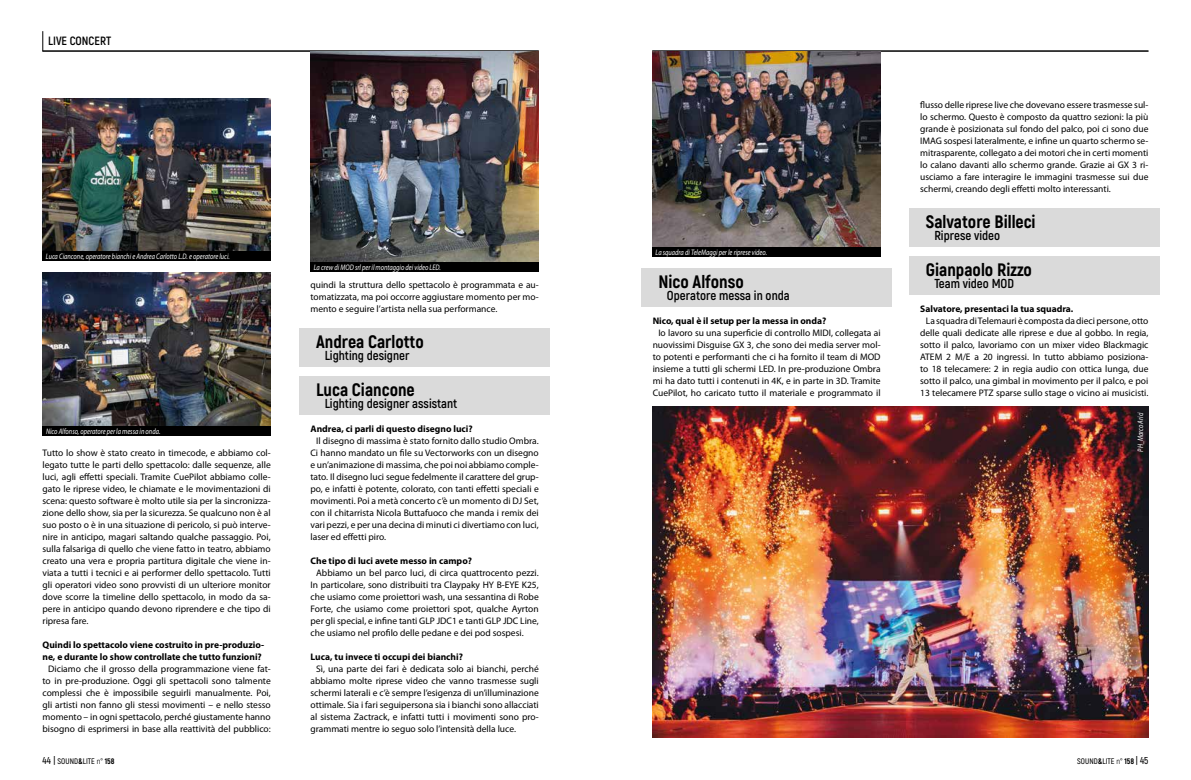
<style>
.page{position:relative;width:1191px;height:780px;background:#fff}
.page>*{position:absolute;margin:0;border:0;box-sizing:border-box;transform-origin:0 0}
.t1{font:800 18px "Akrobat";color:#000}
.t2{font:700 13px "Akrobat";color:#000}
.t3{font:700 12px "Akrobat";color:#000}
.t4{font:9.5px/12px "Myriad Pro";color:#000;text-align:justify}
.t5{font:700 9.5px/12px "Myriad Pro";color:#000}
.t6{font:italic 8px "Myriad Pro";color:#fff;scale:.8 1}
.t7{font:600 8px "Akrobat";color:#000}
.s1{font-size:10px}
.s2{font-weight:800}
.s3{font-weight:400}
</style>
<div class="page">
<hr style="left:43px;top:51px;width:496px;height:1px;background:#000">
<hr style="left:652px;top:51px;width:496px;height:1px;background:#000">
<svg style="left:43px;top:31px;width:1px;height:20px"></svg>
<img style="left:652px;top:51px;width:228px;height:196px">
<div style="left:652px;top:247px;width:228px;height:10px;background:#000"></div>
<img style="left:43px;top:272px;width:228px;height:154px">
<div style="left:43px;top:426px;width:228px;height:10px;background:#000"></div>
<img style="left:310px;top:51px;width:229px;height:211px">
<div style="left:310px;top:262px;width:229px;height:10px;background:#000"></div>
<img style="left:43px;top:99px;width:227px;height:152px">
<div style="left:43px;top:251px;width:228px;height:10px;background:#000"></div>
<div style="left:299px;top:328px;width:251px;height:25px;background:#dadada"></div>
<div style="left:299px;top:348px;width:251px;height:18px;background:#dadada"></div>
<div style="left:299px;top:376px;width:251px;height:25px;background:#dadada"></div>
<div style="left:299px;top:396px;width:251px;height:18px;background:#dadada"></div>
<div style="left:641px;top:268px;width:251px;height:25px;background:#dadada"></div>
<div style="left:641px;top:288px;width:251px;height:18px;background:#dadada"></div>
<div style="left:909px;top:208px;width:250px;height:25px;background:#dadada"></div>
<div style="left:909px;top:228px;width:250px;height:18px;background:#dadada"></div>
<div style="left:909px;top:256px;width:250px;height:25px;background:#dadada"></div>
<div style="left:909px;top:276px;width:250px;height:18px;background:#dadada"></div>
<img style="left:652px;top:406px;width:496px;height:331px">
<p class="t3" style="left:48px;top:33px;width:65px">LIVE CONCERT</p>
<p class="t6" style="left:46px;top:251px;width:231px">Luca Ciancone, operatore bianchi e Andrea Carlotto L.D. e operatore luci.</p>
<p class="t6" style="left:46px;top:426px;width:144px">Nico Alfonso, operatore per la messa in onda.</p>
<p class="t4" style="left:43px;top:447px;width:230px">Tutto lo show è stato creato in timecode, e abbiamo col&shy;legato tutte le parti dello spettacolo: dalle sequenze, alle luci, agli effetti speciali. Tramite CuePilot abbiamo colle&shy;gato le riprese video, le chiamate e le movimentazioni di scena: questo software è molto utile sia per la sincronizza&shy;zione dello show, sia per la sicurezza. Se qualcuno non è al suo posto o è in una situazione di pericolo, si può interve&shy;nire in anticipo, magari saltando qualche passaggio. Poi, sulla falsariga di quello che viene fatto in teatro, abbiamo creato una vera e propria partitura digitale che viene in&shy;viata a tutti i tecnici e ai performer dello spettacolo. Tutti gli operatori video sono provvisti di un ulteriore monitor dove scorre la timeline dello spettacolo, in modo da sa&shy;pere in anticipo quando devono riprendere e che tipo di ripresa fare.</p>
<p class="t5" style="left:43px;top:638px;width:223px">Quindi lo spettacolo viene costruito in pre-produzio&shy;ne, e durante lo show controllate che tutto funzioni?</p>
<p class="t4" style="left:43px;top:663px;width:230px;text-align:center">Diciamo che il grosso della programmazione viene fat&shy;to in pre-produzione. Oggi gli spettacoli sono talmente complessi che è impossibile seguirli manualmente. Poi, gli artisti non fanno gli stessi movimenti – e nello stesso momento – in ogni spettacolo, perché giustamente hanno bisogno di esprimersi in base alla reattività del pubblico:</p>
<p class="t6" style="left:314px;top:262px;width:160px">La crew di MOD srl per il montaggio dei video LED.</p>
<p class="t4" style="left:310px;top:279px;width:230px">quindi la struttura dello spettacolo è programmata e au&shy;tomatizzata, ma poi occorre aggiustare momento per mo&shy;mento e seguire l’artista nella sua performance.</p>
<h1 class="t1" style="left:316px;top:330px;width:109px">Andrea Carlotto</h1>
<h2 class="t2" style="left:325px;top:347px;width:86px">Lighting designer</h2>
<h1 class="t1" style="left:316px;top:378px;width:100px">Luca Ciancone</h1>
<h2 class="t2" style="left:325px;top:395px;width:134px">Lighting designer assistant</h2>
<p class="t5" style="left:310px;top:422px;width:164px">Andrea, ci parli di questo disegno luci?</p>
<p class="t4" style="left:310px;top:435px;width:230px;text-indent:6px">Il disegno di massima è stato fornito dallo studio Ombra.<br>Ci hanno mandato un file su Vectorworks con un disegno e un’animazione di massima, che poi noi abbiamo comple&shy;tato. Il disegno luci segue fedelmente il carattere del grup&shy;po, e infatti è potente, colorato, con tanti effetti speciali e movimenti. Poi a metà concerto c’è un momento di DJ Set, con il chitarrista Nicola Buttafuoco che manda i remix dei vari pezzi, e per una decina di minuti ci divertiamo con luci, laser ed effetti piro.</p>
<p class="t5" style="left:310px;top:554px;width:163px">Che tipo di luci avete messo in campo?</p>
<p class="t4" style="left:310px;top:567px;width:230px;text-indent:6px">Abbiamo un bel parco luci, di circa quattrocento pezzi.<br>In particolare, sono distribuiti tra Claypaky HY B-EYE K25, che usiamo come proiettori wash, una sessantina di Robe Forte, che usiamo come proiettori spot, qualche Ayrton per gli special, e infine tanti GLP JDC1 e tanti GLP JDC Line, che usiamo nel profilo delle pedane e dei pod sospesi.</p>
<p class="t5" style="left:310px;top:650px;width:154px">Luca, tu invece ti occupi dei bianchi?</p>
<p class="t4" style="left:310px;top:663px;width:230px;text-indent:6px">Sì, una parte dei fari è dedicata solo ai bianchi, perché abbiamo molte riprese video che vanno trasmesse sugli schermi laterali e c’è sempre l’esigenza di un’illuminazione ottimale. Sia i fari seguipersona sia i bianchi sono allacciati al sistema Zactrack, e infatti tutti i movimenti sono pro&shy;grammati mentre io seguo solo l’intensità della luce.</p>
<p class="t6" style="left:655px;top:247px;width:141px">La squadra di TeleMaggi per le riprese video.</p>
<h1 class="t1" style="left:658px;top:270px;width:87px">Nico Alfonso</h1>
<h2 class="t2" style="left:667px;top:287px;width:124px">Operatore messa in onda</h2>
<p class="t5" style="left:652px;top:314px;width:175px">Nico, qual è il setup per la messa in onda?</p>
<p class="t4" style="left:652px;top:327px;width:229px;text-align:center">Io lavoro su una superficie di controllo MIDI, collegata ai nuovissimi Disguise GX 3, che sono dei media server mol&shy;to potenti e performanti che ci ha fornito il team di MOD insieme a tutti gli schermi LED. In pre-produzione Ombra mi ha dato tutti i contenuti in 4K, e in parte in 3D. Tramite CuePilot, ho caricato tutto il materiale e programmato il</p>
<p class="t4" style="left:920px;top:99px;width:230px">flusso delle riprese live che dovevano essere trasmesse sul&shy;lo schermo. Questo è composto da quattro sezioni: la più grande è posizionata sul fondo del palco, poi ci sono due IMAG sospesi lateralmente, e infine un quarto schermo se&shy;mitrasparente, collegato a dei motori che in certi momenti lo calano davanti allo schermo grande. Grazie ai GX 3 ri&shy;usciamo a fare interagire le immagini trasmesse sui due schermi, creando degli effetti molto interessanti.</p>
<h1 class="t1" style="left:926px;top:210px;width:111px">Salvatore Billeci</h1>
<h2 class="t2" style="left:934px;top:227px;width:67px">Riprese video</h2>
<h1 class="t1" style="left:926px;top:258px;width:108px">Gianpaolo Rizzo</h1>
<h2 class="t2" style="left:934px;top:275px;width:81px">Team video MOD</h2>
<p class="t5" style="left:920px;top:302px;width:155px">Salvatore, presentaci la tua squadra.</p>
<p class="t4" style="left:920px;top:315px;width:230px;text-align:center">La squadra di Telemauri è composta da dieci persone, otto delle quali dedicate alle riprese e due al gobbo. In regia, sotto il palco, lavoriamo con un mixer video Blackmagic ATEM 2 M/E a 20 ingressi. In tutto abbiamo posiziona&shy;to 18 telecamere: 2 in regia audio con ottica lunga, due sotto il palco, una gimbal in movimento per il palco, e poi 13 telecamere PTZ sparse sullo stage o vicino ai musicisti.</p>
<p class="t6" style="left:1135px;top:451px;width:51px;rotate:-90deg">PH_Marco Arici</p>
<p class="t7" style="left:43px;top:756px;width:73px"><span class="s1">44 |</span> SOUND<span class="s2">&amp;</span>LITE <span class="s3">n°</span> <span class="s2">158</span></p>
<p class="t7" style="left:1077px;top:756px;width:73px">SOUND<span class="s2">&amp;</span>LITE <span class="s3">n°</span> <span class="s2">158</span> <span class="s1">| 45</span></p>
</div>
